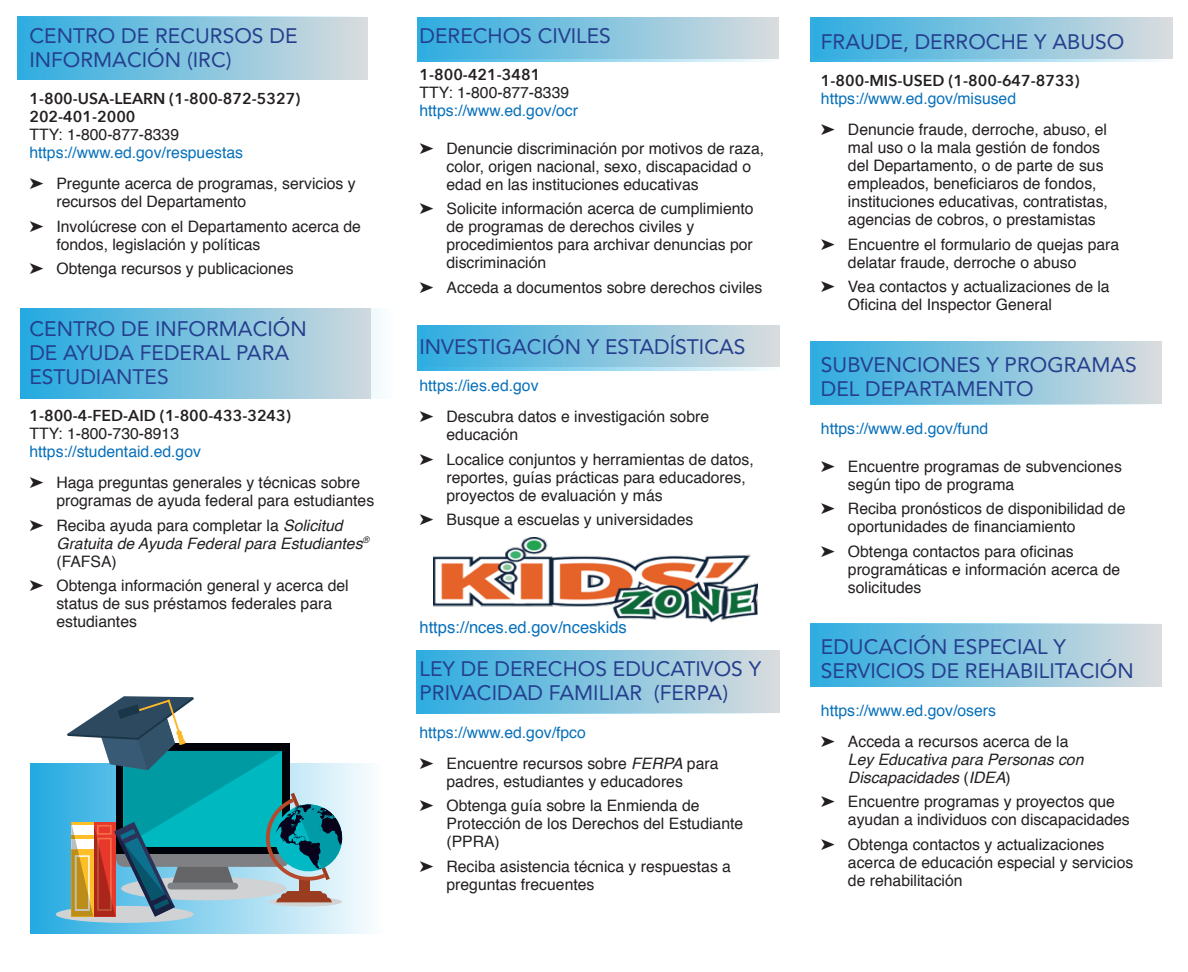
<style>
.page{position:relative;width:1188px;height:972px;background:#fff}
.page>*{position:absolute;margin:0;border:0;box-sizing:border-box;transform-origin:0 0}
.col_hd{font:21px/24px "Avenir";color:#253f8e}
.t1{font:16.5px "Helvetica";color:#0770ba}
.body_text{font:15.75px/18px "Helvetica";color:#231f20}
.t2{font:italic 15.75px/18px "Helvetica";color:#231f20}
.body_text-2{font:600 15.75px/18px "Avenir Next";color:#231f20}
.body_text-3{font:15.75px "Helvetica";color:#0770ba}
.col_hd-2{font:15.75px/18px "Helvetica";color:#0770ba}
.s1{font-style:normal}
.s2{color:#fff}
.s3{font-family:"Avenir Next";font-weight:600;color:#231f20}
.s4{color:#231f20}
.s5{font-style:italic}
.s6{font-family:"Helvetica";font-weight:400;color:#0770ba}
</style>
<div class="page">
<div style="left:418px;top:17px;width:361px;height:45px;background:linear-gradient(to right,#2eade0,#dbdedf)"></div>
<div style="left:811px;top:17px;width:361px;height:45px;background:linear-gradient(to right,#2eade0,#dbdedf)"></div>
<div style="left:31px;top:764px;width:352px;height:169px;background:linear-gradient(to right,#23aae1,#fcfefe)"></div>
<img style="left:433px;top:537px;width:324px;height:85px">
<svg style="left:21px;top:308px;width:358px;height:91px;background:#7bc2df"></svg>
<div style="left:418px;top:325px;width:362px;height:45px;background:linear-gradient(to right,#2eade0,#dbdedf)"></div>
<div style="left:417px;top:650px;width:363px;height:63px;background:linear-gradient(to right,#2eace0,#dadcde)"></div>
<div style="left:17px;top:17px;width:351px;height:63px;background:linear-gradient(to right,#2eace0,#dadcde)"></div>
<svg style="left:56px;top:696px;width:291px;height:227px"></svg>
<div style="left:811px;top:342px;width:350px;height:62px;background:linear-gradient(to right,#2eade0,#d9dcde)"></div>
<div style="left:810px;top:624px;width:351px;height:63px;background:linear-gradient(to right,#2eace0,#dadcde)"></div>
<p class="col_hd" style="left:29px;top:23px;width:270px">CENTRO DE RECURSOS DE<br>INFORMACIÓN (IRC)</p>
<p class="body_text-2" style="left:29px;top:90px;width:273px">1-800-USA-LEARN (1-800-872-5327)</p>
<p class="body_text-2" style="left:29px;top:108px;width:108px">202-401-2000</p>
<p class="body_text" style="left:29px;top:126px;width:151px">TTY: 1-800-877-8339</p>
<p class="body_text-3" style="left:29px;top:141px;width:215px">https://www.ed.gov/respuestas</p>
<p class="body_text" style="left:56px;top:175px;width:301px;text-indent:-27px">➤ Pregunte acerca de programas, servicios y recursos del Departamento</p>
<p class="body_text" style="left:56px;top:218px;width:306px;text-indent:-27px">➤ Involúcrese con el Departamento acerca de fondos, legislación y políticas</p>
<p class="body_text" style="left:29px;top:260px;width:266px">➤ Obtenga recursos y publicaciones</p>
<p class="col_hd" style="left:29px;top:316px;width:279px">CENTRO DE INFORMACIÓN<br>DE AYUDA FEDERAL PARA<br>ESTUDIANTES</p>
<p class="body_text-2" style="left:29px;top:406px;width:263px">1-800-4-FED-AID (1-800-433-3243)</p>
<p class="body_text" style="left:29px;top:425px;width:151px">TTY: 1-800-730-8913</p>
<p class="body_text-3" style="left:29px;top:440px;width:173px">https://studentaid.ed.gov</p>
<p class="body_text" style="left:56px;top:474px;width:319px;text-indent:-27px">➤ Haga preguntas generales y técnicas sobre programas de ayuda federal para estudiantes</p>
<p class="t2" style="left:56px;top:517px;width:314px;text-indent:-27px">➤ <span class="s1">Reciba ayuda para completar la</span> Solicitud<br>Gratuita de Ayuda Federal para Estudiantes<sup>® </sup><span class="s1">(FAFSA)</span></p>
<p class="body_text" style="left:56px;top:577px;width:294px;text-indent:-27px">➤ Obtenga información general y acerca del status de sus préstamos federales para estudiantes<span class="s2">•</span></p>
<p class="col_hd" style="left:420px;top:23px;width:193px">DERECHOS CIVILES</p>
<p class="col_hd-2" style="left:420px;top:66px;width:160px"><span class="s3">1-800-421-3481<br></span><span class="s4">TTY: 1-800-877-8339 </span>https://www.ed.gov/ocr</p>
<p class="body_text" style="left:447px;top:140px;width:319px;text-indent:-27px">➤ Denuncie discriminación por motivos de raza, color, origen nacional, sexo, discapacidad o edad en las instituciones educativas</p>
<p class="body_text" style="left:447px;top:200px;width:309px;text-indent:-27px">➤ Solicite información acerca de cumplimiento de programas de derechos civiles y procedimientos para archivar denuncias por discriminación</p>
<p class="body_text" style="left:420px;top:279px;width:345px">➤ Acceda a documentos sobre derechos civiles</p>
<p class="col_hd" style="left:420px;top:334px;width:328px">INVESTIGACIÓN Y ESTADÍSTICAS</p>
<p class="body_text-3" style="left:420px;top:374px;width:121px">https://ies.ed.gov</p>
<p class="body_text" style="left:447px;top:408px;width:264px;text-indent:-27px">➤ Descubra datos e investigación sobre educación</p>
<p class="body_text" style="left:447px;top:451px;width:309px;text-indent:-27px">➤ Localice conjuntos y herramientas de datos, reportes, guías prácticas para educadores, proyectos de evaluación y más</p>
<p class="body_text" style="left:420px;top:511px;width:275px">➤ Busque a escuelas y universidades</p>
<p class="t1" style="left:420px;top:614px;width:209px">https://nces.ed.gov/nceskids</p>
<p class="col_hd" style="left:420px;top:656px;width:343px">LEY DE DERECHOS EDUCATIVOS Y<br>PRIVACIDAD FAMILIAR (FERPA)</p>
<p class="body_text-3" style="left:420px;top:720px;width:168px">https://www.ed.gov/fpco</p>
<p class="body_text" style="left:420px;top:755px;width:300px;text-align:center">➤ Encuentre recursos sobre <span class="s5">FERPA</span> para padres, estudiantes y educadores</p>
<p class="body_text" style="left:447px;top:797px;width:298px;text-indent:-27px">➤ Obtenga guía sobre la Enmienda de<br>Protección de los Derechos del Estudiante (PPRA)</p>
<p class="body_text" style="left:447px;top:858px;width:286px;text-indent:-27px">➤ Reciba asistencia técnica y respuestas a preguntas frecuentes</p>
<p class="col_hd" style="left:821px;top:29px;width:305px">FRAUDE, DERROCHE Y ABUSO</p>
<p class="body_text-2" style="left:821px;top:71px;width:260px">1-800-MIS-USED (1-800-647-8733) <span class="s6">https://www.ed.gov/misused</span></p>
<p class="body_text" style="left:848px;top:121px;width:261px;text-indent:-27px">➤ Denuncie fraude, derroche, abuso, el mal uso o la mala gestión de fondos del Departamento, o de parte de sus empleados, beneficiaros de fondos, instituciones educativas, contratistas, agencias de cobros, o prestamistas</p>
<p class="body_text" style="left:848px;top:236px;width:273px;text-indent:-27px">➤ Encuentre el formulario de quejas para delatar fraude, derroche o abuso</p>
<p class="body_text" style="left:848px;top:278px;width:263px;text-indent:-27px">➤ Vea contactos y actualizaciones de la<br>Oficina del Inspector General</p>
<p class="col_hd" style="left:821px;top:352px;width:317px">SUBVENCIONES Y PROGRAMAS<br>DEL DEPARTAMENTO</p>
<p class="col_hd-2" style="left:821px;top:420px;width:169px">https://www.ed.gov/fund</p>
<p class="body_text" style="left:848px;top:458px;width:276px;text-indent:-27px">➤ Encuentre programas de subvenciones según tipo de programa</p>
<p class="body_text" style="left:848px;top:500px;width:279px;text-indent:-27px">➤ Reciba pronósticos de disponibilidad de oportunidades de financiamiento</p>
<p class="body_text" style="left:848px;top:543px;width:274px;text-indent:-27px">➤ Obtenga contactos para oficinas programáticas e información acerca de solicitudes</p>
<p class="col_hd" style="left:821px;top:634px;width:314px">EDUCACIÓN ESPECIAL Y<br>SERVICIOS DE REHABILITACIÓN</p>
<p class="body_text-3" style="left:821px;top:698px;width:177px">https://www.ed.gov/osers</p>
<p class="t2" style="left:848px;top:733px;width:237px;text-indent:-27px">➤ <span class="s1">Acceda a recursos acerca de la<br></span>Ley Educativa para Personas con<br>Discapacidades <span class="s1">(</span>IDEA<span class="s1">)</span></p>
<p class="body_text" style="left:848px;top:793px;width:283px;text-indent:-27px">➤ Encuentre programas y proyectos que ayudan a individuos con discapacidades</p>
<p class="body_text" style="left:848px;top:836px;width:287px;text-indent:-27px">➤ Obtenga contactos y actualizaciones acerca de educación especial y servicios de rehabilitación</p>
</div>
